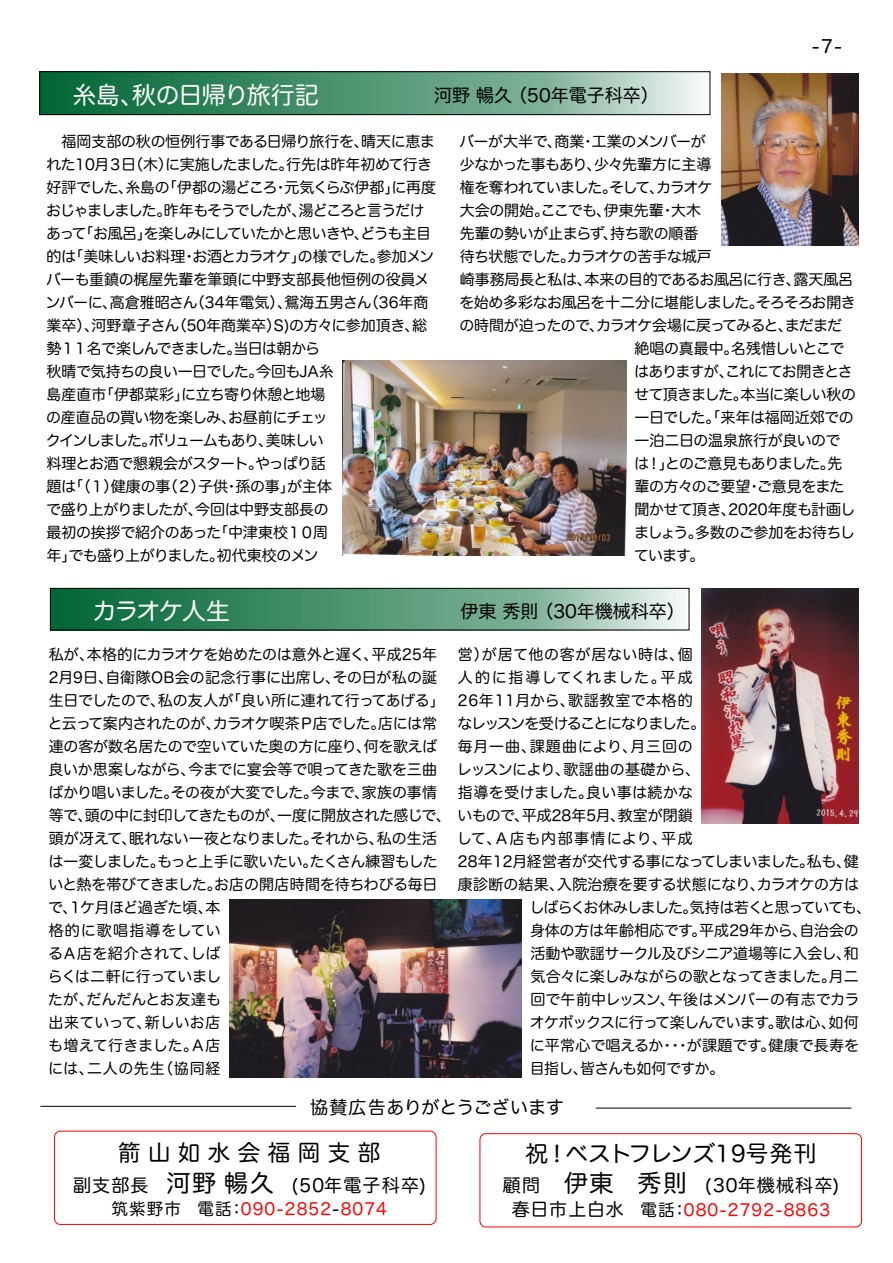
<style>
.page{position:relative;width:893px;height:1263px;background:#fff}
.page>*{position:absolute;margin:0;border:0;box-sizing:border-box;transform-origin:0 0}
.t1{font:24px "Hira Maru Pro W4";letter-spacing:-.065em;color:#fff}
.t2{font:22.5px "Hira Maru Pro W4";color:#000}
.t3{font:18px "Hira Maru Pro W4";color:#000}
.t4{font:18px "Hira Maru Pro W4";letter-spacing:.065em;color:#000}
.t5{font:16.5px "Hira Maru Pro W4";letter-spacing:.065em;color:#f00}
.t6{font:15px/23px "Hira Maru Pro W4";letter-spacing:-.03em;color:#000}
.t7{font:15px "Hira Maru Pro W4";letter-spacing:-.065em;color:#000}
.t8{font:15px "Hira Maru Pro W4";letter-spacing:-.05em;color:#000}
.t9{font:15px "Hira Maru Pro W4";letter-spacing:-.055em;color:#000}
.t10{font:15px "Hira Maru Pro W4";letter-spacing:-.005em;color:#000}
.t11{font:15px "Hira Maru Pro W4";letter-spacing:.005em;color:#000}
.t12{font:15px "Hira Maru Pro W4";letter-spacing:-.01em;color:#000}
.t13{font:15px "Hira Maru Pro W4";letter-spacing:-.095em;color:#000}
.t14{font:15px "Hira Maru Pro W4";color:#000}
.t15{font:15px "Hira Maru Pro W4";letter-spacing:.05em;color:#000}
.t16{font:15px "Hira Maru Pro W4";letter-spacing:-.08em;color:#000}
.t17{font:15px "Hira Maru Pro W4";letter-spacing:.045em;color:#000}
.t18{font:15px "Hira Maru Pro W4";letter-spacing:.055em;color:#000}
.t19{font:15px "Hira Maru Pro W4";letter-spacing:.015em;color:#000}
.t20{font:15px "Hira Maru Pro W4";letter-spacing:.06em;color:#000}
.t21{font:15px "Hira Maru Pro W4";letter-spacing:.075em;color:#000}
.s1{font-size:24px}
.s2{color:#000}
.s3{font-size:18px;color:#000}
</style>
<div class="page">
<svg style="left:41px;top:73px;width:662px;height:40px;background:#5c9d7c"></svg>
<div style="left:39px;top:71px;width:671px;height:44px;border:1px solid #000"></div>
<img style="left:342px;top:361px;width:284px;height:194px">
<svg style="left:52px;top:590px;width:630px;height:38px;background:#5b9c7c"></svg>
<div style="left:50px;top:588px;width:639px;height:42px;border:1px solid #000"></div>
<img style="left:722px;top:73px;width:136px;height:172px">
<img style="left:701px;top:588px;width:158px;height:235px">
<div style="left:54px;top:1131px;width:382px;height:94px;border:1px solid #f00;border-radius:6px"></div>
<div style="left:479px;top:1133px;width:383px;height:94px;border:1px solid #f00;border-radius:6px"></div>
<hr style="left:40px;top:1106px;width:256px;height:1px;background:#000">
<hr style="left:596px;top:1108px;width:255px;height:1px;background:#000">
<img style="left:229px;top:899px;width:293px;height:178px">
<p class="t3" style="left:812px;top:37px;width:32px">-7-</p>
<h1 class="t1" style="left:73px;top:82px;width:248px">⽷島、秋の⽇帰り旅⾏記</h1>
<p class="t6" style="left:46px;top:130px;width:392px;text-indent:16px">福岡⽀部の秋の恒例⾏事である⽇帰り旅⾏を、晴天に恵まれた10⽉３⽇（⽊）に実施したました。⾏先は昨年初めて⾏き好評でした、⽷島の「伊都の湯どころ・元気くらぶ伊都」に再度おじゃましました。昨年もそうでしたが、湯どころと⾔うだけあって「お⾵呂」を楽しみにしていたかと思いきや、どうも主⽬的は「美味しいお料理・お酒とカラオケ」の様でした。参加メンバーも重鎮の梶屋先輩を筆頭に中野⽀部⻑他恒例の役員メンバーに、⾼倉雅昭さん（34年電気）、鴛海五男さん（36年商業卒）、河野章⼦さん（50年商業卒）S)の⽅々に参加頂き、総勢１１名で楽しんできました。当⽇は朝から<br>秋晴で気持ちの良い⼀⽇でした。今回もJA⽷<br>島産直市「伊都菜彩」に⽴ち寄り休憩と地場<br>の産直品の買い物を楽しみ、お昼前にチェッ<br>クインしました。ボリュームもあり、美味しい<br>料理とお酒で懇親会がスタート。やっぱり話<br>題は「（１）健康の事（２）⼦供・孫の事」が主体<br>で盛り上がりましたが、今回は中野⽀部⻑の<br>最初の挨拶で紹介のあった「中津東校１０周<br>年」でも盛り上がりました。初代東校のメン</p>
<p class="t6" style="left:459px;top:130px;width:248px">バーが⼤半で、商業・⼯業のメンバーが</p>
<p class="t3" style="left:434px;top:87px;width:226px">河野暢久（50年電⼦科卒）</p>
<p class="t6" style="left:460px;top:153px;width:253px">少なかった事もあり、少々先輩⽅に主導</p>
<p class="t7" style="left:460px;top:180px;width:254px">権を奪われていました。そして、カラオケ</p>
<p class="t6" style="left:460px;top:199px;width:243px">⼤会の開始。ここでも、伊東先輩・⼤⽊</p>
<p class="t6" style="left:460px;top:222px;width:240px">先輩の勢いが⽌まらず、持ち歌の順番</p>
<p class="t6" style="left:460px;top:245px;width:254px">待ち状態でした。カラオケの苦⼿な城⼾</p>
<p class="t6" style="left:460px;top:268px;width:395px">崎事務局⻑と私は、本来の⽬的であるお⾵呂に⾏き、露天⾵呂</p>
<p class="t6" style="left:459px;top:291px;width:398px">を始め多彩なお⾵呂を⼗⼆分に堪能しました。そろそろお開き</p>
<p class="t9" style="left:459px;top:318px;width:384px">の時間が迫ったので、カラオケ会場に戻ってみると、まだまだ</p>
<p class="t6" style="left:634px;top:337px;width:212px">絶唱の真最中。名残惜しいとこで</p>
<p class="t7" style="left:634px;top:364px;width:220px">はありますが、これにてお開きとさ</p>
<p class="t8" style="left:634px;top:387px;width:224px">せて頂きました。本当に楽しい秋の</p>
<p class="t6" style="left:634px;top:406px;width:221px">⼀⽇でした。「来年は福岡近郊での</p>
<p class="t6" style="left:634px;top:429px;width:207px">⼀泊⼆⽇の温泉旅⾏が良いので</p>
<p class="t16" style="left:634px;top:456px;width:210px">は！」とのご意⾒もありました。先</p>
<p class="t6" style="left:634px;top:475px;width:212px">輩の⽅々のご要望・ご意⾒をまた</p>
<p class="t6" style="left:634px;top:498px;width:222px">聞かせて頂き、2020年度も計画し</p>
<p class="t6" style="left:634px;top:521px;width:222px">ましょう。多数のご参加をお待ちし</p>
<p class="t6" style="left:634px;top:544px;width:72px">ています。</p>
<h1 class="t1" style="left:93px;top:599px;width:139px">カラオケ⼈⽣</h1>
<p class="t3" style="left:460px;top:603px;width:226px">伊東秀則（30年機械科卒）</p>
<p class="t6" style="left:48px;top:643px;width:404px">私が、本格的にカラオケを始めたのは意外と遅く、平成25年<br>2⽉9⽇、⾃衛隊OB会の記念⾏事に出席し、その⽇が私の誕⽣⽇でしたので、私の友⼈が「良い所に連れて⾏ってあげる」と云って案内されたのが、カラオケ喫茶Ｐ店でした。店には常連の客が数名居たので空いていた奥の⽅に座り、何を歌えば良いか思案しながら、今までに宴会等で唄ってきた歌を三曲ばかり唱いました。その夜が⼤変でした。今まで、家族の事情等で、頭の中に封印してきたものが、⼀度に開放された感じで、頭が冴えて、眠れない⼀夜となりました。それから、私の⽣活は⼀変しました。もっと上⼿に歌いたい。たくさん練習もしたいと熱を帯びてきました。お店の開店時間を待ちわびる毎⽇で、1ケ⽉ほど過ぎた頃、本<br>格的に歌唱指導をしてい<br>るＡ店を紹介されて、しば<br>らくは⼆軒に⾏っていまし<br>たが、だんだんとお友達も<br>出来ていって、新しいお店<br>も増えて⾏きました。Ａ店<br>には、⼆⼈の先⽣（協同経</p>
<p class="t17" style="left:458px;top:647px;width:236px">営）が居て他の客が居ない時は、個</p>
<p class="t21" style="left:458px;top:670px;width:236px">⼈的に指導してくれました。平成</p>
<p class="t15" style="left:458px;top:693px;width:236px">26年11⽉から、歌謡教室で本格的</p>
<p class="t13" style="left:458px;top:716px;width:249px">なレッスンを受けることになりました。</p>
<p class="t18" style="left:458px;top:739px;width:237px">毎⽉⼀曲、課題曲により、⽉三回の</p>
<p class="t6" style="left:457px;top:758px;width:245px">レッスンにより、歌謡曲の基礎から、</p>
<p class="t19" style="left:458px;top:785px;width:237px">指導を受けました。良い事は続かな</p>
<p class="t14" style="left:458px;top:808px;width:237px">いもので、平成28年5⽉、教室が閉鎖</p>
<p class="t20" style="left:457px;top:831px;width:237px">して、Ａ店も内部事情により、平成</p>
<p class="t6" style="left:458px;top:850px;width:402px">28年12⽉経営者が交代する事になってしまいました。私も、健</p>
<p class="t10" style="left:458px;top:877px;width:403px">康診断の結果、⼊院治療を要する状態になり、カラオケの⽅は</p>
<p class="t7" style="left:529px;top:900px;width:343px">しばらくお休みしました。気持は若くと思っていても、</p>
<p class="t11" style="left:530px;top:923px;width:330px">⾝体の⽅は年齢相応です。平成29年から、⾃治会の</p>
<p class="t6" style="left:530px;top:942px;width:330px">活動や歌謡サークル及びシニア道場等に⼊会し、和</p>
<p class="t6" style="left:530px;top:965px;width:330px">気合々に楽しみながらの歌となってきました。⽉⼆</p>
<p class="t6" style="left:530px;top:988px;width:331px">回で午前中レッスン、午後はメンバーの有志でカラ</p>
<p class="t8" style="left:530px;top:1015px;width:330px">オケボックスに⾏って楽しんでいます。歌は⼼、如何</p>
<p class="t12" style="left:530px;top:1038px;width:331px">に平常⼼で唱えるか・・・が課題です。健康で⻑寿を</p>
<p class="t6" style="left:530px;top:1057px;width:196px">⽬指し、皆さんも如何ですか。</p>
<p class="t3" style="left:310px;top:1098px;width:256px">協賛広告ありがとうございます</p>
<h2 class="t2" style="left:118px;top:1141px;width:264px">箭⼭如⽔会福岡⽀部</h2>
<p class="t3" style="left:73px;top:1176px;width:354px">副⽀部⻑ <span class="s1">河野暢久</span> (50年電⼦科卒)</p>
<p class="t5" style="left:112px;top:1200px;width:277px"><span class="s2">筑紫野市 電話：</span>090-2852<span class="s2">-</span>8074</p>
<h2 class="t2" style="left:526px;top:1142px;width:292px">祝！ベストフレンズ19号発刊</h2>
<p class="t4" style="left:503px;top:1176px;width:338px">顧問 <span class="s1">伊東 秀則</span> (30年機械科卒)</p>
<p class="t5" style="left:512px;top:1202px;width:320px"><span class="s3">春⽇市上⽩⽔</span> <span class="s2">電話：</span>080-2792-8863</p>
</div>
